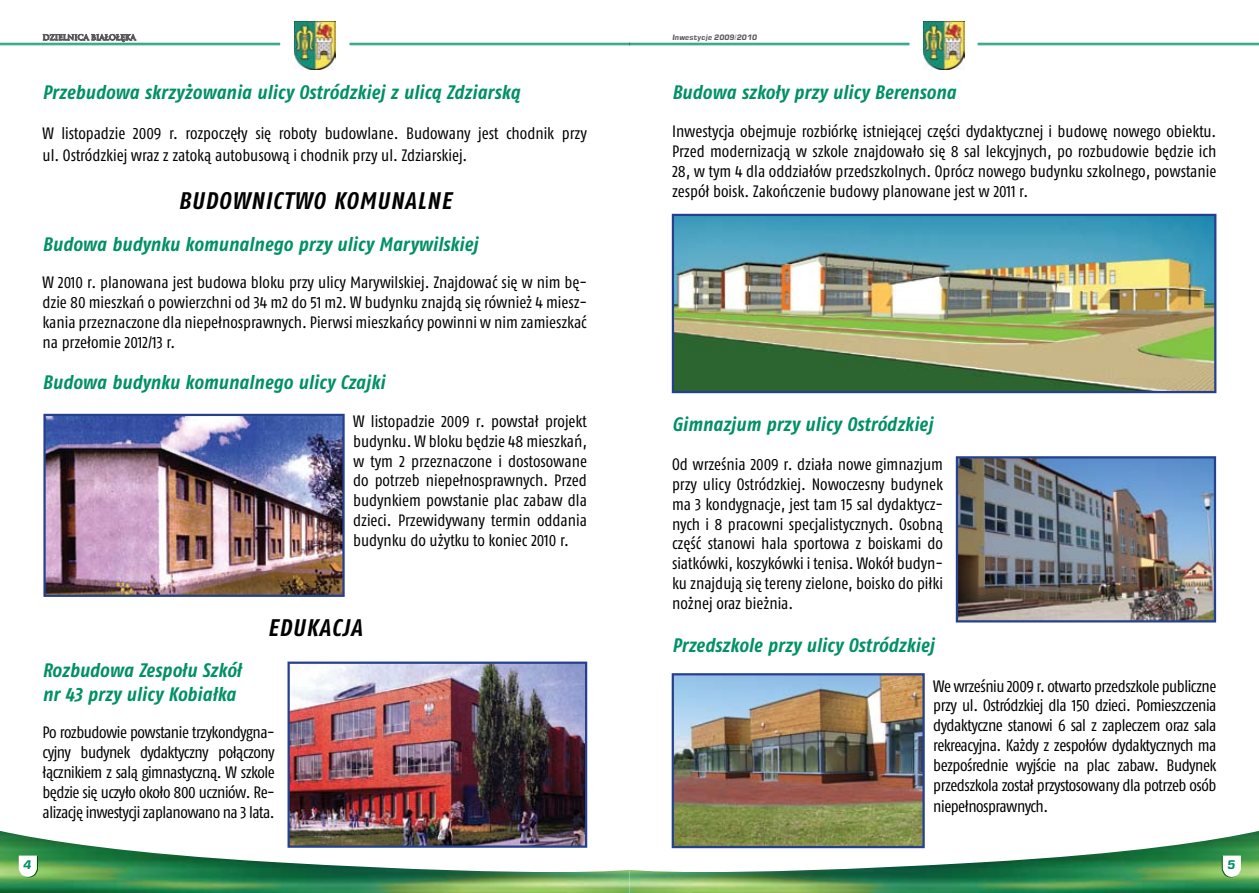
<style>
.page{position:relative;width:1259px;height:893px;background:#fff}
.page>*{position:absolute;margin:0;border:0;box-sizing:border-box;transform-origin:0 0}
.t1{font:italic 24px "Fago Cond Bol";letter-spacing:.05em;color:#000}
.t2{font:italic 19.5px/23.4px "Fago Cond Bol";letter-spacing:.01em;color:#009066}
.t3{font:16.5px/19.8px "Fago Cond Reg";letter-spacing:-.005em;color:#000;text-align:justify}
.t4{font:16.5px "Fago Cond Reg";letter-spacing:-.03em;color:#000}
.t5{font:italic 700 12px "Square 721";color:#009066}
.t6{font:italic 700 7.5px "Square 721";color:#58595b}
</style>
<div class="page">
<img style="left:0;top:831px;width:1259px;height:62px">
<img style="left:294px;top:21px;width:41px;height:49px">
<hr style="left:0;top:43px;width:280px;height:1px;background:#009066">
<hr style="left:0;top:44px;width:280px;height:1px;background:#009066">
<hr style="left:350px;top:43px;width:279px;height:1px;background:#009066">
<hr style="left:350px;top:44px;width:279px;height:1px;background:#009066">
<svg style="left:19px;top:856px;width:19px;height:22px"></svg>
<svg style="left:43px;top:33px;width:93px;height:9px"></svg>
<img style="left:923px;top:21px;width:41px;height:49px">
<hr style="left:630px;top:43px;width:279px;height:1px;background:#009066">
<hr style="left:630px;top:44px;width:279px;height:1px;background:#009066">
<hr style="left:978px;top:43px;width:281px;height:1px;background:#009066">
<hr style="left:978px;top:44px;width:281px;height:1px;background:#009066">
<svg style="left:1221px;top:856px;width:19px;height:22px"></svg>
<img style="left:46px;top:417px;width:296px;height:177px">
<div style="left:43px;top:414px;width:302px;height:183px;border:2px solid #25408f"></div>
<img style="left:290px;top:665px;width:294px;height:180px">
<div style="left:287px;top:662px;width:300px;height:186px;border:2px solid #25408f"></div>
<img style="left:675px;top:217px;width:538px;height:173px">
<div style="left:672px;top:214px;width:544px;height:179px;border:2px solid #25408f"></div>
<img style="left:959px;top:459px;width:254px;height:160px">
<div style="left:956px;top:456px;width:260px;height:166px;border:2px solid #25408f"></div>
<img style="left:674px;top:676px;width:247px;height:169px">
<div style="left:671px;top:673px;width:253px;height:175px;border:2px solid #25408f"></div>
<p class="t2" style="left:43px;top:81px;width:479px">Przebudowa skrzyżowania ulicy Ostródzkiej z ulicą Zdziarską</p>
<p class="t3" style="left:43px;top:122px;width:546px;line-height:21.6px">W listopadzie 2009 r. rozpoczęły się roboty budowlane. Budowany jest chodnik przy ul. Ostródzkiej wraz z zatoką autobusową i chodnik przy ul. Zdziarskiej.</p>
<h1 class="t1" style="left:178px;top:186px;width:274px">BUDOWNICTWO KOMUNALNE</h1>
<p class="t2" style="left:43px;top:232px;width:437px">Budowa budynku komunalnego przy ulicy Marywilskiej</p>
<p class="t3" style="left:43px;top:273px;width:546px">W 2010 r. planowana jest budowa bloku przy ulicy Marywilskiej. Znajdować się w nim bę&shy;dzie 80 mieszkań o powierzchni od 34 m2 do 51 m2. W budynku znajdą się również 4 miesz&shy;kania przeznaczone dla niepełnosprawnych. Pierwsi mieszkańcy powinni w nim zamieszkać na przełomie 2012/13 r.</p>
<p class="t2" style="left:43px;top:371px;width:344px">Budowa budynku komunalnego ulicy Czajki</p>
<p class="t3" style="left:353px;top:411px;width:235px">W listopadzie 2009 r. powstał projekt budynku. W bloku będzie 48 mieszkań, w tym 2 przeznaczone i dostosowane do potrzeb niepełnosprawnych. Przed budynkiem powstanie plac zabaw dla dzieci. Przewidywany termin oddania budynku do użytku to koniec 2010 r.</p>
<h1 class="t1" style="left:268px;top:613px;width:96px">EDUKACJA</h1>
<p class="t2" style="left:43px;top:659px;width:200px">Rozbudowa Zespołu Szkół nr 43 przy ulicy Kobiałka</p>
<p class="t3" style="left:43px;top:723px;width:234px">Po rozbudowie powstanie trzykondygna&shy;cyjny budynek dydaktyczny połączony łącznikiem z salą gimnastyczną. W szkole będzie się uczyło około 800 uczniów. Re&shy;alizację inwestycji zaplanowano na 3 lata.</p>
<p class="t6" style="left:672px;top:33px;width:86px">Inwestycje 2009/2010</p>
<p class="t2" style="left:672px;top:81px;width:285px">Budowa szkoły przy ulicy Berensona</p>
<p class="t3" style="left:672px;top:121px;width:546px">Inwestycja obejmuje rozbiórkę istniejącej części dydaktycznej i budowę nowego obiektu.<br>Przed modernizacją w szkole znajdowało się 8 sal lekcyjnych, po rozbudowie będzie ich 28, w tym 4 dla oddziałów przedszkolnych. Oprócz nowego budynku szkolnego, powstanie zespół boisk. Zakończenie budowy planowane jest w 2011 r.</p>
<p class="t2" style="left:672px;top:412px;width:262px">Gimnazjum przy ulicy Ostródzkiej</p>
<p class="t3" style="left:672px;top:454px;width:273px">Od września 2009 r. działa nowe gimnazjum przy ulicy Ostródzkiej. Nowoczesny budynek ma 3 kondygnacje, jest tam 15 sal dydaktycz&shy;nych i 8 pracowni specjalistycznych. Osobną część stanowi hala sportowa z boiskami do siatkówki, koszykówki i tenisa. Wokół budyn&shy;ku znajdują się tereny zielone, boisko do piłki nożnej oraz bieżnia.</p>
<p class="t2" style="left:672px;top:633px;width:264px">Przedszkole przy ulicy Ostródzkiej</p>
<p class="t3" style="left:933px;top:676px;width:285px">We wrześniu 2009 r. otwarto przedszkole publiczne przy ul. Ostródzkiej dla 150 dzieci. Pomieszczenia dydaktyczne stanowi 6 sal z zapleczem oraz sala rekreacyjna. Każdy z zespołów dydaktycznych ma bezpośrednie wyjście na plac zabaw. Budynek przedszkola został przystosowany dla potrzeb osób</p>
<p class="t4" style="left:933px;top:796px;width:117px">niepełnosprawnych.</p>
<p class="t5" style="left:23px;top:857px;width:10px">4</p>
<p class="t5" style="left:1227px;top:857px;width:10px">5</p>
</div>
